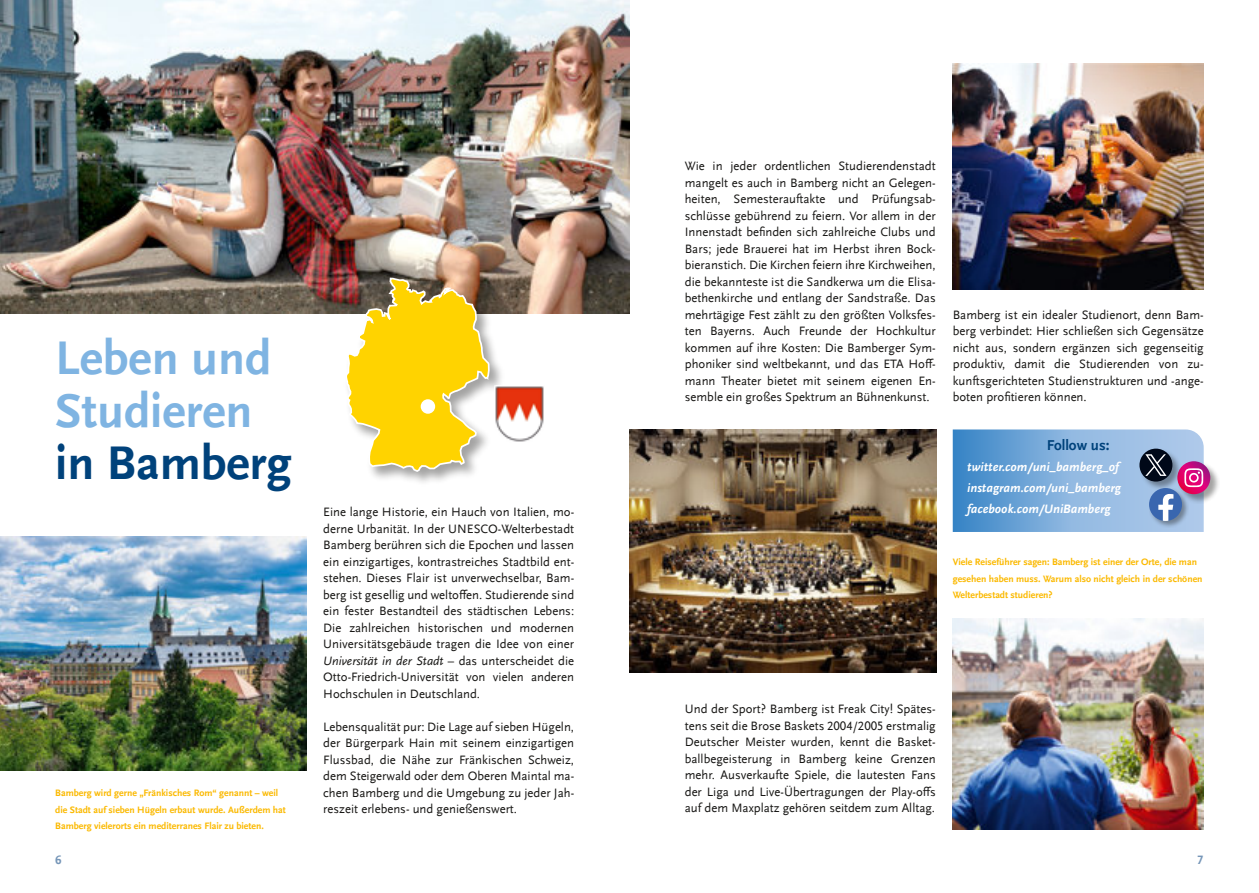
<style>
.page{position:relative;width:1259px;height:893px;background:#fff}
.page>*{position:absolute;margin:0;border:0;box-sizing:border-box;transform-origin:0 0}
.t1{font:700 49.5px "UB Scala Sans";color:#7fb4e2}
.t2{font:700 49.5px "UB Scala Sans";color:#00427b}
.t3{font:700 15px "UB Scala Sans";color:#00427b}
.t4{font:12.75px "UB Scala Sans";color:#181715}
.t5{font:italic 700 12.75px "UB Scala Sans";color:#fff}
.t6{font:italic 12.75px "UB Scala Sans";color:#181715}
.t7{font:700 12.75px "UB Scala Sans";color:#7696b8}
.t8{font:700 9.75px "UB Scala Sans";color:#fbb900}
.s1{font-style:normal}
</style>
<div class="page">
<img style="left:0;top:0;width:629px;height:314px">
<img style="left:629px;top:429px;width:307px;height:243px">
<img style="left:952px;top:64px;width:251px;height:226px">
<img style="left:952px;top:619px;width:251px;height:210px">
<img style="left:344px;top:276px;width:160px;height:207px">
<svg style="left:344px;top:277px;width:146px;height:196px"></svg>
<div style="left:421px;top:399px;width:14px;height:15px;background:#fff;border-radius:50%"></div>
<img style="left:0;top:537px;width:306px;height:233px">
<img style="left:495px;top:386px;width:49px;height:57px">
<img style="left:1203px;top:463px;width:16px;height:40px">
<svg style="left:1177px;top:461px;width:33px;height:33px"></svg>
<svg style="left:952px;top:429px;width:251px;height:103px;background:#7fa5d2"></svg>
<p class="t1" style="left:55px;top:338px;width:218px">Leben und</p>
<p class="t1" style="left:55px;top:390px;width:199px">Studieren</p>
<p class="t2" style="left:55px;top:443px;width:238px">in Bamberg</p>
<p class="t8" style="left:55px;top:789px;width:224px">Bamberg wird gerne „Fränkisches Rom“ genannt – weil</p>
<p class="t8" style="left:55px;top:806px;width:232px">die Stadt auf sieben Hügeln erbaut wurde. Außerdem hat</p>
<p class="t8" style="left:55px;top:822px;width:210px">Bamberg vielerorts ein mediterranes Flair zu bieten.</p>
<p class="t4" style="left:323px;top:507px;width:252px">Eine lange Historie, ein Hauch von Italien, mo-</p>
<p class="t4" style="left:323px;top:523px;width:252px">derne Urbanität. In der UNESCO-Welterbestadt</p>
<p class="t4" style="left:323px;top:540px;width:252px">Bamberg berühren sich die Epochen und lassen</p>
<p class="t4" style="left:323px;top:556px;width:252px">ein einzigartiges, kontrastreiches Stadtbild ent-</p>
<p class="t4" style="left:323px;top:573px;width:252px">stehen. Dieses Flair ist unverwechselbar, Bam-</p>
<p class="t4" style="left:323px;top:589px;width:252px">berg ist gesellig und weltoffen. Studierende sind</p>
<p class="t4" style="left:323px;top:606px;width:252px">ein fester Bestandteil des städtischen Lebens:</p>
<p class="t4" style="left:323px;top:622px;width:252px">Die zahlreichen historischen und modernen</p>
<p class="t4" style="left:323px;top:639px;width:252px">Universitätsgebäude tragen die Idee von einer</p>
<p class="t6" style="left:323px;top:655px;width:252px">Universität in der Stadt <span class="s1">– das unterscheidet die</span></p>
<p class="t4" style="left:323px;top:672px;width:252px">Otto-Friedrich-Universität von vielen anderen</p>
<p class="t4" style="left:323px;top:688px;width:158px">Hochschulen in Deutschland.</p>
<p class="t4" style="left:323px;top:721px;width:252px">Lebensqualität pur: Die Lage auf sieben Hügeln,</p>
<p class="t4" style="left:323px;top:738px;width:252px">der Bürgerpark Hain mit seinem einzigartigen</p>
<p class="t4" style="left:323px;top:754px;width:252px">Flussbad, die Nähe zur Fränkischen Schweiz,</p>
<p class="t4" style="left:323px;top:771px;width:252px">dem Steigerwald oder dem Oberen Maintal ma-</p>
<p class="t4" style="left:323px;top:787px;width:252px">chen Bamberg und die Umgebung zu jeder Jah-</p>
<p class="t4" style="left:323px;top:804px;width:195px">reszeit erlebens- und genießenswert.</p>
<p class="t4" style="left:685px;top:161px;width:252px">Wie in jeder ordentlichen Studierendenstadt</p>
<p class="t4" style="left:685px;top:177px;width:252px">mangelt es auch in Bamberg nicht an Gelegen-</p>
<p class="t4" style="left:685px;top:194px;width:252px">heiten, Semesterauftakte und Prüfungsab-</p>
<p class="t4" style="left:685px;top:210px;width:252px">schlüsse gebührend zu feiern. Vor allem in der</p>
<p class="t4" style="left:685px;top:227px;width:252px">Innenstadt befinden sich zahlreiche Clubs und</p>
<p class="t4" style="left:685px;top:243px;width:252px">Bars; jede Brauerei hat im Herbst ihren Bock-</p>
<p class="t4" style="left:685px;top:260px;width:252px">bieranstich. Die Kirchen feiern ihre Kirchweihen,</p>
<p class="t4" style="left:685px;top:276px;width:252px">die bekannteste ist die Sandkerwa um die Elisa-</p>
<p class="t4" style="left:685px;top:293px;width:252px">bethenkirche und entlang der Sandstraße. Das</p>
<p class="t4" style="left:685px;top:309px;width:252px">mehrtägige Fest zählt zu den größten Volksfes-</p>
<p class="t4" style="left:685px;top:326px;width:252px">ten Bayerns. Auch Freunde der Hochkultur</p>
<p class="t4" style="left:685px;top:342px;width:252px">kommen auf ihre Kosten: Die Bamberger Sym-</p>
<p class="t4" style="left:685px;top:359px;width:252px">phoniker sind weltbekannt, und das ETA Hoff-</p>
<p class="t4" style="left:685px;top:375px;width:252px">mann Theater bietet mit seinem eigenen En-</p>
<p class="t4" style="left:685px;top:392px;width:246px">semble ein großes Spektrum an Bühnenkunst.</p>
<p class="t4" style="left:952px;top:309px;width:252px">Bamberg ist ein idealer Studienort, denn Bam-</p>
<p class="t4" style="left:952px;top:326px;width:252px">berg verbindet: Hier schließen sich Gegensätze</p>
<p class="t4" style="left:952px;top:342px;width:252px">nicht aus, sondern ergänzen sich gegenseitig</p>
<p class="t4" style="left:952px;top:359px;width:252px">produktiv, damit die Studierenden von zu-</p>
<p class="t4" style="left:952px;top:375px;width:252px">kunftsgerichteten Studienstrukturen und -ange-</p>
<p class="t4" style="left:952px;top:392px;width:136px">boten profitieren können.</p>
<p class="t3" style="left:1046px;top:439px;width:64px">Follow us:</p>
<p class="t5" style="left:967px;top:461px;width:153px">twitter.com/uni_bamberg_of</p>
<p class="t5" style="left:967px;top:482px;width:155px">instagram.com/uni_bamberg</p>
<p class="t5" style="left:967px;top:503px;width:145px">facebook.com/UniBamberg</p>
<p class="t8" style="left:952px;top:558px;width:246px">Viele Reiseführer sagen: Bamberg ist einer der Orte, die man</p>
<p class="t8" style="left:952px;top:575px;width:251px">gesehen haben muss. Warum also nicht gleich in der schönen</p>
<p class="t8" style="left:952px;top:591px;width:101px">Welterbestadt studieren?</p>
<p class="t4" style="left:685px;top:704px;width:252px">Und der Sport? Bamberg ist Freak City! Spätes-</p>
<p class="t4" style="left:685px;top:720px;width:252px">tens seit die Brose Baskets 2004/2005 erstmalig</p>
<p class="t4" style="left:685px;top:737px;width:252px">Deutscher Meister wurden, kennt die Basket-</p>
<p class="t4" style="left:685px;top:753px;width:252px">ballbegeisterung in Bamberg keine Grenzen</p>
<p class="t4" style="left:685px;top:770px;width:252px">mehr. Ausverkaufte Spiele, die lautesten Fans</p>
<p class="t4" style="left:685px;top:786px;width:252px">der Liga und Live-Übertragungen der Play-offs</p>
<p class="t4" style="left:685px;top:803px;width:252px">auf dem Maxplatz gehören seitdem zum Alltag.</p>
<p class="t7" style="left:55px;top:855px;width:8px">6</p>
<p class="t7" style="left:1197px;top:855px;width:8px">7</p>
</div>
